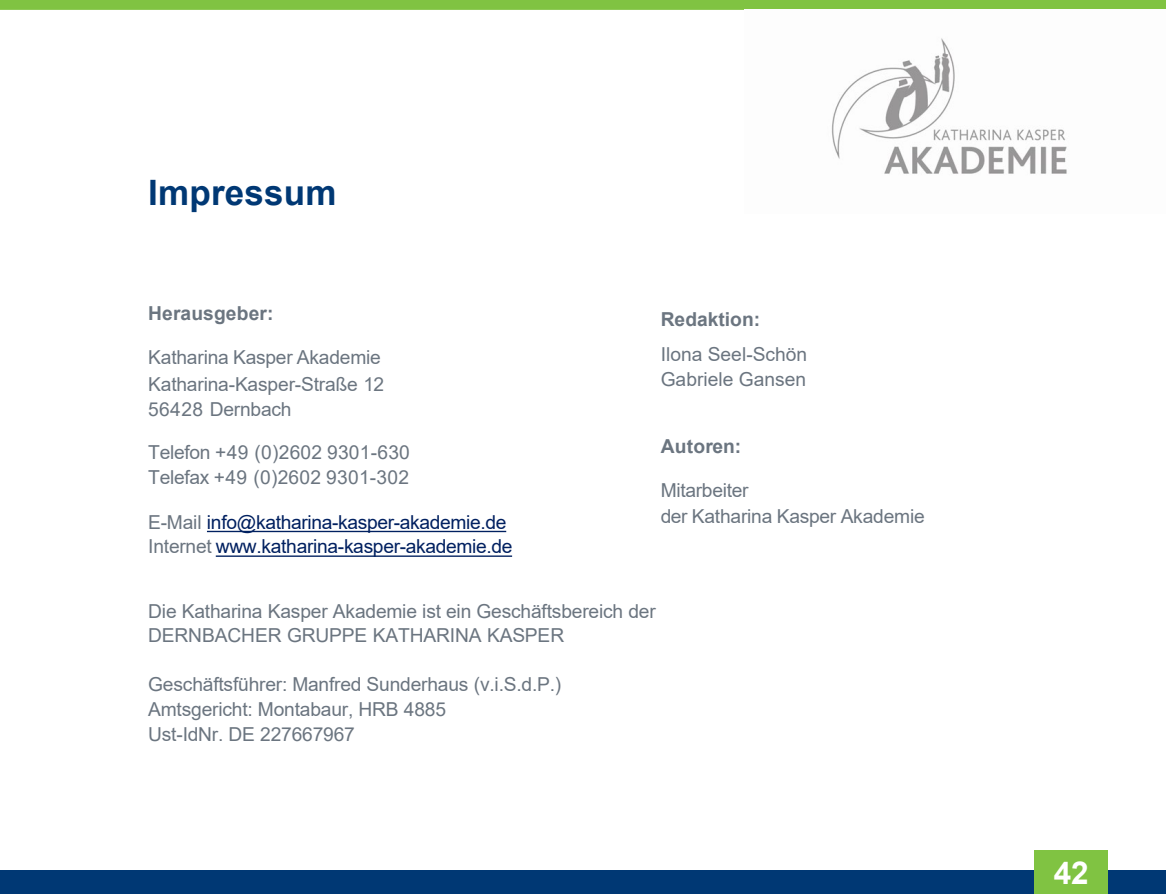
<style>
.page{position:relative;width:1166px;height:894px;background:#fff}
.page>*{position:absolute;margin:0;border:0;box-sizing:border-box;transform-origin:0 0}
.t1{font:700 35px "Arial";letter-spacing:.005em;color:#003874}
.t2{font:700 31.5px "Arial";color:#fff}
.t3{font:19.25px/23.1px "Arial";letter-spacing:-.01em;color:#6b7580}
.t4{font:19.25px/24.7px "Arial";letter-spacing:-.015em;color:#002060}
.t5{font:19.25px "Arial";letter-spacing:.01em;color:#6b7580}
.t6{font:700 19.25px "Arial";letter-spacing:.005em;color:#6b7580}
.s1{color:#6b7580}
</style>
<div class="page">
<div style="left:0;top:0;width:1166px;height:10px;background:#80c342"></div>
<div style="left:0;top:870px;width:1165px;height:23px;background:#003874"></div>
<svg style="left:207px;top:530px;width:299px;height:2px"></svg>
<svg style="left:216px;top:555px;width:296px;height:1px"></svg>
<img style="left:831px;top:38px;width:236px;height:136px">
<div style="left:1034px;top:849px;width:73px;height:44px;background:#80c342"></div>
<h1 class="t1" style="left:148px;top:168px;width:190px">Impressum</h1>
<p class="t6" style="left:148px;top:300px;width:127px">Herausgeber:</p>
<p class="t3" style="left:148px;top:345px;width:234px">Katharina Kasper Akademie</p>
<p class="t3" style="left:148px;top:372px;width:237px">Katharina-Kasper-Straße 12</p>
<p class="t3" style="left:148px;top:397px;width:145px">56428 Dernbach</p>
<p class="t5" style="left:148px;top:439px;width:263px">Telefon +49 (0)2602 9301-630</p>
<p class="t5" style="left:148px;top:464px;width:262px">Telefax +49 (0)2602 9301-302</p>
<p class="t4" style="left:148px;top:509px;width:366px"><span class="s1">E-Mail</span> info@katharina-kasper-akademie.de<br><span class="s1">Internet</span> www.katharina-kasper-akademie.de</p>
<p class="t6" style="left:660px;top:305px;width:101px">Redaktion:</p>
<p class="t3" style="left:660px;top:342px;width:148px">Ilona Seel-Schön</p>
<p class="t3" style="left:660px;top:367px;width:147px">Gabriele Gansen</p>
<p class="t6" style="left:660px;top:432px;width:82px">Autoren:</p>
<p class="t3" style="left:660px;top:478px;width:89px">Mitarbeiter</p>
<p class="t3" style="left:660px;top:504px;width:265px">der Katharina Kasper Akademie</p>
<p class="t3" style="left:148px;top:600px;width:509px">Die Katharina Kasper Akademie ist ein Geschäftsbereich der<br>DERNBACHER GRUPPE KATHARINA KASPER</p>
<p class="t3" style="left:148px;top:672px;width:414px">Geschäftsführer: Manfred Sunderhaus (v.i.S.d.P.)</p>
<p class="t3" style="left:148px;top:697px;width:299px">Amtsgericht: Montabaur, HRB 4885</p>
<p class="t3" style="left:148px;top:722px;width:208px">Ust-IdNr. DE 227667967</p>
<p class="t2" style="left:1053px;top:850px;width:37px">42</p>
</div>
